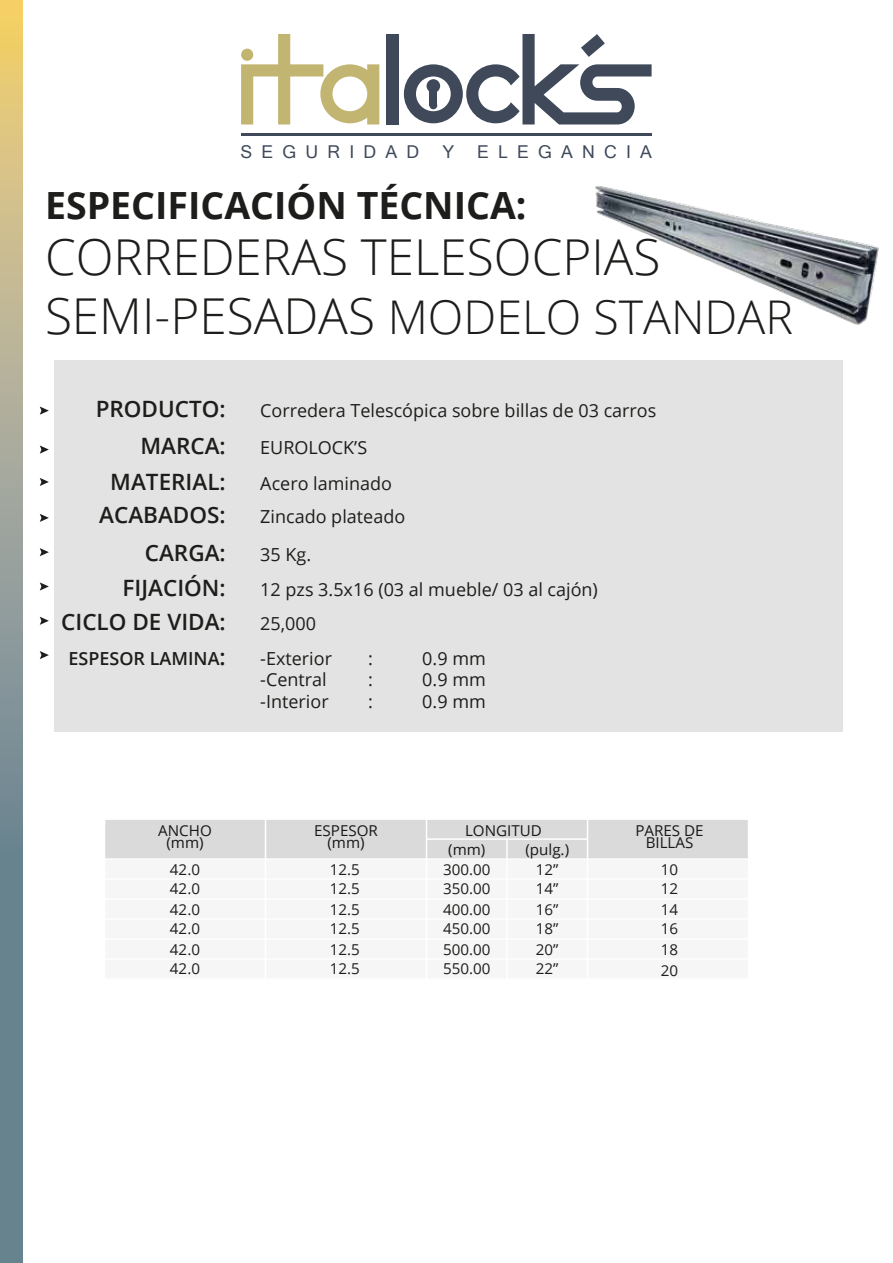
<style>
.page{position:relative;width:893px;height:1263px;background:#fff}
.page>*{position:absolute;margin:0;border:0;box-sizing:border-box;transform-origin:0 0}
.t1{font:300 49.5px "Open Sans";color:#1d1d1b}
.t2{font:300 46.5px "Open Sans";color:#1d1d1b}
.t3{font:700 37.5px "Open Sans";color:#1d1d1b}
.t4{font:600 22.5px "Open Sans";color:#1d1d1b}
.t5{font:18px/36.5px "Open Sans";color:#1d1d1b}
.t6{font:600 18px "Open Sans";color:#1d1d1b}
.t7{font:17.7px "Microsoft Sans Serif";letter-spacing:.52em;color:#3f495a}
.t8{font:15px/20.7px "Open Sans";color:#1d1d1b}
.s1{font-size:49.5px}
.s2{font-size:22.5px}
</style>
<div class="page">
<div style="left:104px;top:858px;width:162px;height:22px;background:#f6f6f6"></div>
<div style="left:265px;top:858px;width:162px;height:22px;background:#f6f6f6"></div>
<div style="left:587px;top:858px;width:162px;height:22px;background:#f6f6f6"></div>
<div style="left:426px;top:858px;width:82px;height:22px;background:#f6f6f6"></div>
<div style="left:506px;top:858px;width:82px;height:22px;background:#f6f6f6"></div>
<div style="left:104px;top:878px;width:162px;height:22px;background:#f6f6f6"></div>
<div style="left:265px;top:878px;width:162px;height:22px;background:#f6f6f6"></div>
<div style="left:587px;top:878px;width:162px;height:22px;background:#f6f6f6"></div>
<div style="left:426px;top:878px;width:82px;height:22px;background:#f6f6f6"></div>
<div style="left:506px;top:878px;width:82px;height:22px;background:#f6f6f6"></div>
<div style="left:104px;top:898px;width:162px;height:22px;background:#f6f6f6"></div>
<div style="left:265px;top:898px;width:162px;height:22px;background:#f6f6f6"></div>
<div style="left:587px;top:898px;width:162px;height:22px;background:#f6f6f6"></div>
<div style="left:426px;top:898px;width:82px;height:22px;background:#f6f6f6"></div>
<div style="left:506px;top:898px;width:82px;height:22px;background:#f6f6f6"></div>
<div style="left:104px;top:918px;width:162px;height:22px;background:#f6f6f6"></div>
<div style="left:265px;top:918px;width:162px;height:22px;background:#f6f6f6"></div>
<div style="left:587px;top:918px;width:162px;height:22px;background:#f6f6f6"></div>
<div style="left:426px;top:918px;width:82px;height:22px;background:#f6f6f6"></div>
<div style="left:506px;top:918px;width:82px;height:22px;background:#f6f6f6"></div>
<div style="left:104px;top:938px;width:162px;height:22px;background:#f6f6f6"></div>
<div style="left:265px;top:938px;width:162px;height:22px;background:#f6f6f6"></div>
<div style="left:587px;top:938px;width:162px;height:22px;background:#f6f6f6"></div>
<div style="left:426px;top:938px;width:82px;height:22px;background:#f6f6f6"></div>
<div style="left:506px;top:938px;width:82px;height:22px;background:#f6f6f6"></div>
<div style="left:104px;top:958px;width:162px;height:22px;background:#f6f6f6"></div>
<div style="left:265px;top:958px;width:162px;height:22px;background:#f6f6f6"></div>
<div style="left:587px;top:958px;width:162px;height:22px;background:#f6f6f6"></div>
<div style="left:426px;top:958px;width:82px;height:22px;background:#f6f6f6"></div>
<div style="left:506px;top:958px;width:82px;height:22px;background:#f6f6f6"></div>
<div style="left:54px;top:360px;width:788px;height:371px;background:#e3e3e3"></div>
<svg style="left:0;top:0;width:22px;height:1263px"></svg>
<div style="left:387px;top:34px;width:12px;height:90px;background:#3f495a"></div>
<svg style="left:241px;top:34px;width:138px;height:90px"></svg>
<div style="left:241px;top:49px;width:12px;height:12px;background:#c2b471;border-radius:50%"></div>
<svg style="left:404px;top:34px;width:248px;height:91px"></svg>
<hr style="left:241px;top:133px;width:411px;height:2px;background:#3f495a">
<svg style="left:40px;top:406px;width:9px;height:9px"></svg>
<svg style="left:40px;top:445px;width:9px;height:9px"></svg>
<svg style="left:40px;top:478px;width:9px;height:8px"></svg>
<svg style="left:40px;top:514px;width:9px;height:8px"></svg>
<svg style="left:40px;top:548px;width:9px;height:8px"></svg>
<svg style="left:40px;top:582px;width:9px;height:8px"></svg>
<svg style="left:40px;top:617px;width:9px;height:8px"></svg>
<svg style="left:40px;top:651px;width:9px;height:8px"></svg>
<div style="left:104px;top:818px;width:162px;height:42px;background:#dadada;border:2px solid #fff"></div>
<div style="left:265px;top:818px;width:162px;height:42px;background:#dadada;border:2px solid #fff"></div>
<div style="left:587px;top:818px;width:162px;height:42px;background:#dadada;border:2px solid #fff"></div>
<div style="left:426px;top:818px;width:162px;height:22px;background:#dadada;border:2px solid #fff"></div>
<div style="left:426px;top:838px;width:82px;height:22px;background:#dadada;border:2px solid #fff"></div>
<div style="left:506px;top:838px;width:82px;height:22px;background:#dadada;border:2px solid #fff"></div>
<img style="left:595px;top:186px;width:284px;height:139px">
<p class="t7" style="left:240px;top:140px;width:180px">SEGURIDAD</p>
<p class="t7" style="left:442px;top:140px;width:13px">Y</p>
<p class="t7" style="left:477px;top:140px;width:176px">ELEGANCIA</p>
<h3 class="t3" style="left:45px;top:179px;width:483px">ESPECIFICACIÓN TÉCNICA:</h3>
<h1 class="t1" style="left:45px;top:223px;width:617px">CORREDERAS TELESOCPIAS</h1>
<h2 class="t2" style="left:45px;top:285px;width:749px"><span class="s1">SEMI-PESADAS</span> MODELO STANDAR</h2>
<p class="t4" style="left:96px;top:394px;width:132px">PRODUCTO:</p>
<p class="t4" style="left:140px;top:430px;width:87px">MARCA:</p>
<p class="t4" style="left:110px;top:466px;width:117px">MATERIAL:</p>
<p class="t5" style="left:260px;top:392px;width:398px">Corredera Telescópica sobre billas de 03 carros<br>EUROLOCK’S<br>Acero laminado</p>
<p class="t4" style="left:99px;top:500px;width:128px">ACABADOS:</p>
<p class="t5" style="left:260px;top:498px;width:147px">Zincado plateado</p>
<p class="t4" style="left:145px;top:537px;width:82px">CARGA:</p>
<p class="t5" style="left:260px;top:536px;width:339px;line-height:35.2px">35 Kg.<br>12 pzs 3.5x16 (03 al mueble/ 03 al cajón)</p>
<p class="t4" style="left:61px;top:607px;width:166px">CICLO DE VIDA:</p>
<p class="t5" style="left:260px;top:605px;width:57px">25,000</p>
<p class="t4" style="left:123px;top:572px;width:105px">FIJACIÓN:</p>
<p class="t6" style="left:68px;top:646px;width:159px">ESPESOR LAMINA<span class="s2">:</span></p>
<p class="t5" style="left:260px;top:639px;width:73px">-Exterior</p>
<p class="t5" style="left:368px;top:639px;width:6px">:</p>
<p class="t5" style="left:422px;top:639px;width:65px">0.9 mm</p>
<p class="t5" style="left:260px;top:661px;width:68px">-Central</p>
<p class="t5" style="left:368px;top:661px;width:6px">:</p>
<p class="t5" style="left:422px;top:661px;width:65px">0.9 mm</p>
<p class="t5" style="left:260px;top:683px;width:70px">-Interior</p>
<p class="t5" style="left:368px;top:683px;width:6px">:</p>
<p class="t5" style="left:422px;top:683px;width:65px">0.9 mm</p>
<p class="t8" style="left:158px;top:824px;width:55px;line-height:12px;text-align:center">ANCHO (mm)</p>
<p class="t8" style="left:170px;top:859px;width:32px;line-height:19.2px">42.0<br>42.0</p>
<p class="t8" style="left:170px;top:899px;width:32px;line-height:19.2px">42.0<br>42.0</p>
<p class="t8" style="left:170px;top:939px;width:32px;line-height:19.2px">42.0<br>42.0</p>
<p class="t8" style="left:314px;top:824px;width:65px;line-height:12px;text-align:center">ESPESOR (mm)</p>
<p class="t8" style="left:465px;top:820px;width:78px">LONGITUD</p>
<p class="t8" style="left:448px;top:838px;width:39px">(mm)</p>
<p class="t8" style="left:525px;top:838px;width:45px">(pulg.)</p>
<p class="t8" style="left:635px;top:824px;width:70px;line-height:12px;text-align:center">PARES DE<br>BILLAS</p>
<p class="t8" style="left:330px;top:859px;width:32px">12.5</p>
<p class="t8" style="left:443px;top:859px;width:49px">300.00</p>
<p class="t8" style="left:536px;top:859px;width:24px">12”</p>
<p class="t8" style="left:661px;top:859px;width:19px;line-height:19.2px">10<br>12</p>
<p class="t8" style="left:661px;top:899px;width:19px;line-height:19.2px">14<br>16</p>
<p class="t8" style="left:661px;top:938px;width:19px">18<br>20</p>
<p class="t8" style="left:330px;top:878px;width:32px">12.5<br>12.5</p>
<p class="t8" style="left:330px;top:918px;width:32px">12.5<br>12.5</p>
<p class="t8" style="left:330px;top:958px;width:32px">12.5</p>
<p class="t8" style="left:443px;top:878px;width:49px">350.00<br>400.00</p>
<p class="t8" style="left:443px;top:918px;width:49px">450.00<br>500.00</p>
<p class="t8" style="left:443px;top:958px;width:49px">550.00</p>
<p class="t8" style="left:536px;top:878px;width:24px">14”<br>16”</p>
<p class="t8" style="left:536px;top:918px;width:24px">18”<br>20”</p>
<p class="t8" style="left:536px;top:958px;width:24px">22”</p>
</div>
